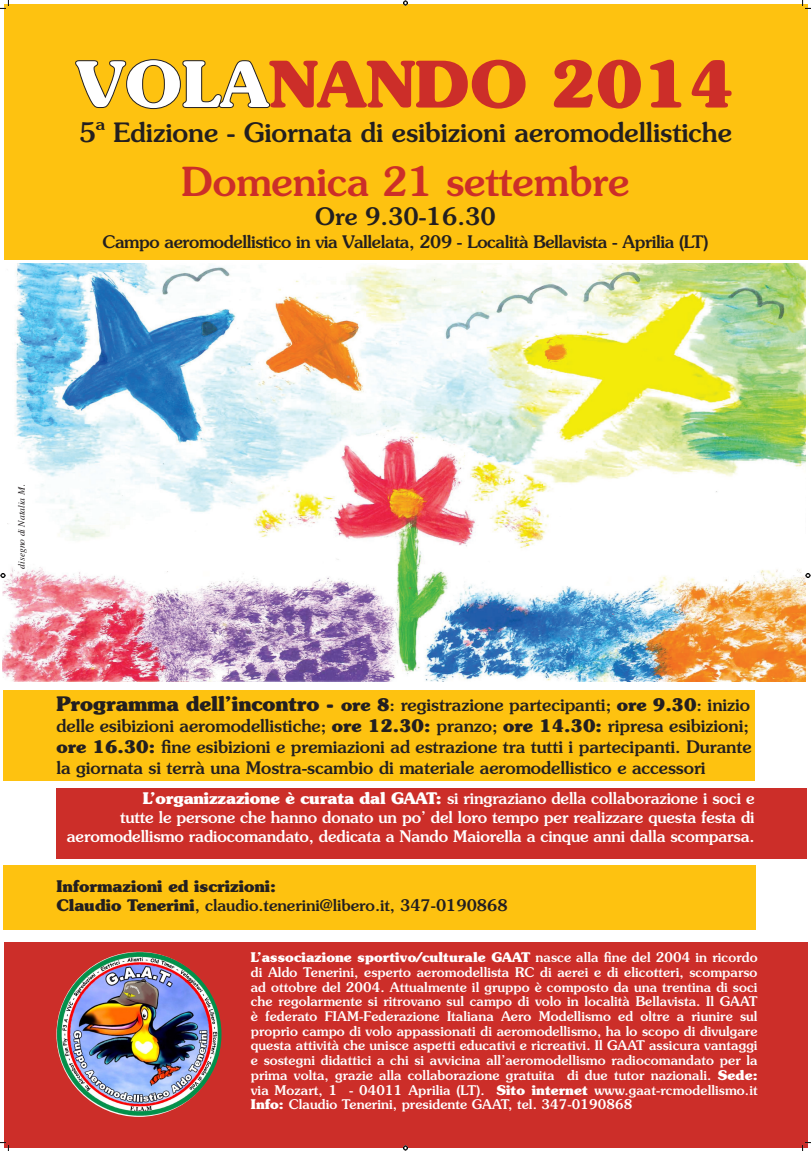
<style>
.page{position:relative;width:811px;height:1151px;background:#fff}
.page>*{position:absolute;margin:0;border:0;box-sizing:border-box;transform-origin:0 0}
.t1{font:700 64px "Souvenir";color:#cc2e29}
.t2{font:500 40px "Souvenir";color:#cc2e29}
.t3{font:500 26.68px "Souvenir";color:#231f20}
.t4{font:500 24px "Souvenir";color:#231f20}
.t5{font:500 17.32px/21.2px "Souvenir";color:#231f20}
.t6{font:500 17.32px "Souvenir";letter-spacing:-.02em;color:#231f20}
.t7{font:500 16px/18.7px "Souvenir";letter-spacing:-.005em;color:#fff;text-align:right}
.t8{font:700 16px/18.7px "Souvenir";color:#231f20}
.t9{font:500 13.32px/14.7px "Souvenir";letter-spacing:.01em;color:#fff;text-align:justify}
.t10{font:italic 9.6px "Times";color:#231f20}
.s1{color:#fff}
.s2{font-weight:700;font-size:20px}
.s3{font-weight:700}
.s4{font-weight:500}
</style>
<div class="page">
<div style="left:4px;top:942px;width:803px;height:205px;background:#cc2e29"></div>
<div style="left:4px;top:4px;width:803px;height:256px;background:#fec210"></div>
<div style="left:56px;top:788px;width:751px;height:70px;background:#cc2e29"></div>
<div style="left:3px;top:866px;width:752px;height:64px;background:#fec210"></div>
<div style="left:3px;top:690px;width:751px;height:91px;background:#fec210"></div>
<img style="left:56px;top:952px;width:165px;height:165px;border-radius:82px">
<svg style="left:75px;top:59px;width:195px;height:50px"></svg>
<img style="left:3px;top:264px;width:803px;height:417px">
<svg style="left:0;top:0;width:9px;height:9px"></svg>
<svg style="left:0;top:1142px;width:9px;height:9px"></svg>
<svg style="left:802px;top:0;width:8px;height:9px"></svg>
<svg style="left:802px;top:1142px;width:8px;height:9px"></svg>
<svg style="left:403px;top:1px;width:5px;height:4px"></svg>
<svg style="left:403px;top:1145px;width:5px;height:5px"></svg>
<svg style="left:1px;top:573px;width:4px;height:5px"></svg>
<svg style="left:805px;top:573px;width:5px;height:5px"></svg>
<h1 class="t1" style="left:76px;top:43px;width:659px"><span class="s1">VOLA</span>NANDO 2014</h1>
<h3 class="t3" style="left:79px;top:116px;width:654px">5ª Edizione - Giornata di esibizioni aeromodellistiche</h3>
<h2 class="t2" style="left:181px;top:157px;width:449px">Domenica 21 settembre</h2>
<h3 class="t4" style="left:315px;top:202px;width:182px">Ore 9.30-16.30</h3>
<h3 class="t6" style="left:103px;top:231px;width:607px">Campo aeromodellistico in via Vallelata, 209 - Località Bellavista - Aprilia (LT)</h3>
<p class="t10" style="left:13px;top:569px;width:85px;rotate:-90deg">disegno di Natalia M.</p>
<p class="t5" style="left:56px;top:694px;width:696px"><span class="s2">Programma dell’incontro -</span> <span class="s3">ore 8</span>: registrazione partecipanti; <span class="s3">ore 9.30</span>: inizio delle esibizioni aeromodellistiche; <span class="s3">ore 12.30:</span> pranzo; <span class="s3">ore 14.30:</span> ripresa esibizioni; <span class="s3">ore 16.30:</span> fine esibizioni e premiazioni ad estrazione tra tutti i partecipanti. Durante la giornata si terrà una Mostra-scambio di materiale aeromodellistico e accessori</p>
<p class="t7" style="left:67px;top:789px;width:689px"><span class="s3">L’organizzazione è curata dal GAAT:</span> si ringraziano della collaborazione i soci e<br>tutte le persone che hanno donato un po’ del loro tempo per realizzare questa festa di aeromodellismo radiocomandato, dedicata a Nando Maiorella a cinque anni dalla scomparsa.</p>
<p class="t8" style="left:56px;top:876px;width:453px">Informazioni ed iscrizioni:<br>Claudio Tenerini<span class="s4">, claudio.tenerini@libero.it, 347-0190868</span></p>
<p class="t9" style="left:251px;top:950px;width:508px"><span class="s3">L’associazione sportivo/culturale GAAT</span> nasce alla fine del 2004 in ricordo di Aldo Tenerini, esperto aeromodellista RC di aerei e di elicotteri, scomparso ad ottobre del 2004. Attualmente il gruppo è composto da una trentina di soci che regolarmente si ritrovano sul campo di volo in località Bellavista. Il GAAT è federato FIAM-Federazione Italiana Aero Modellismo ed oltre a riunire sul proprio campo di volo appassionati di aeromodellismo, ha lo scopo di divulgare questa attività che unisce aspetti educativi e ricreativi. Il GAAT assicura vantaggi e sostegni didattici a chi si avvicina all’aeromodellismo radiocomandato per la prima volta, grazie alla collaborazione gratuita di due tutor nazionali. <span class="s3">Sede: </span>via Mozart, 1 - 04011 Aprilia (LT). <span class="s3">Sito internet</span> www.gaat-rcmodellismo.it <span class="s3">Info:</span> Claudio Tenerini, presidente GAAT, tel. 347-0190868</p>
</div>
